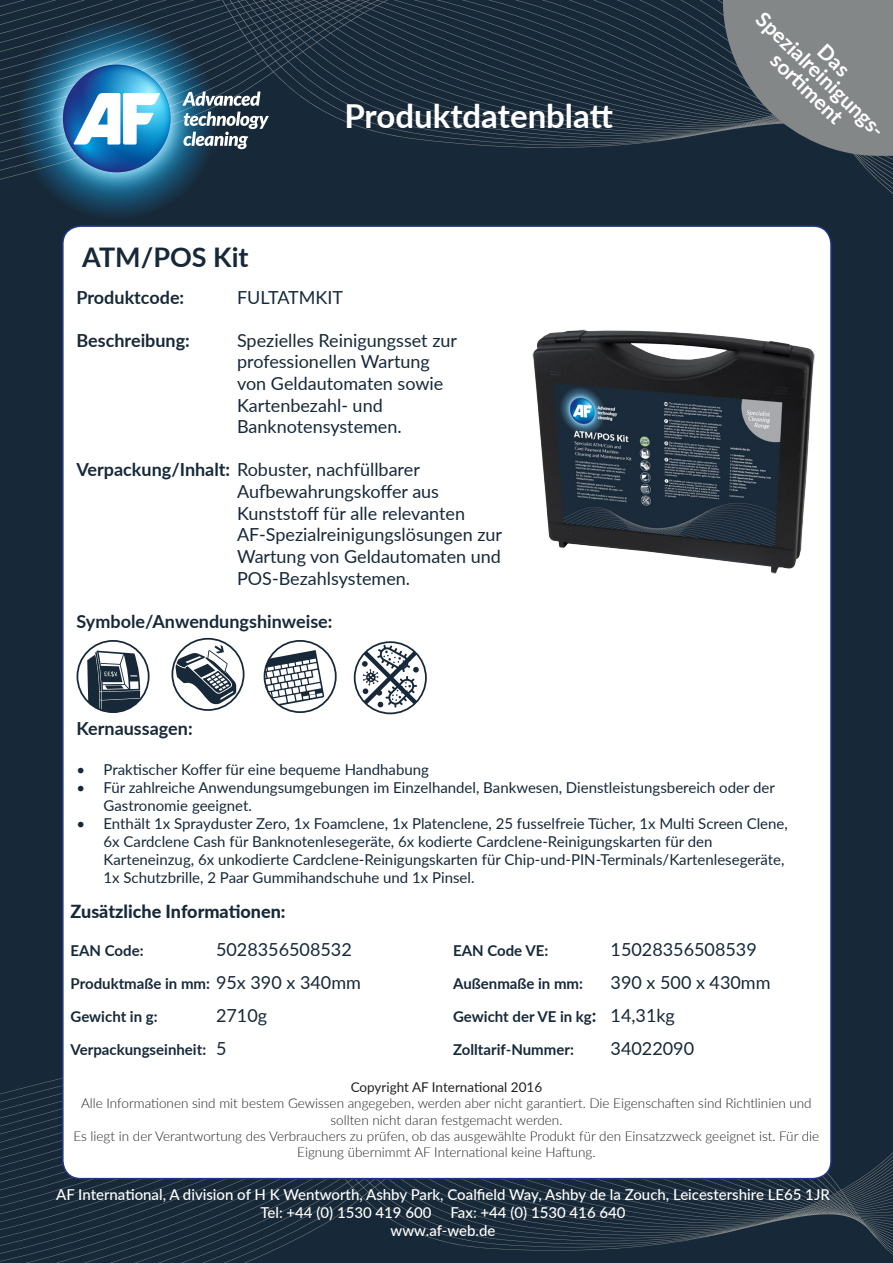
<style>
.page{position:relative;width:893px;height:1263px;background:#172938}
.page>*{position:absolute;margin:0;border:0;box-sizing:border-box;transform-origin:0 0}
.t1{font:700 33px "Lato";color:#fff}
.t2{font:700 27px "Lato";color:#172938}
.t3{font:700 21px "Lato";color:#fff}
.t4{font:18px/21.6px "Lato";color:#172938}
.t5{font:700 18px "Lato";color:#172938}
.t6{font:800 18px "Lato";color:#172938}
.t7{font:15px/18px "Lato";color:#172938}
.t8{font:500 15px "Lato";color:#fff}
.t9{font:700 15px "Lato";color:#172938}
.t10{font:300 13.5px/16.2px "Lato";color:#231f20;text-align:center}
.s1{font-weight:700}
.s2{font-weight:400;font-size:18px}
.s3{font-size:18px}
.s4{font-weight:400}
</style>
<div class="page">
<svg style="left:0;top:0;width:829px;height:239px"></svg>
<svg style="left:322px;top:12px;width:17px;height:21px"></svg>
<svg style="left:301px;top:26px;width:7px;height:3px"></svg>
<svg style="left:282px;top:28px;width:7px;height:4px"></svg>
<svg style="left:293px;top:11px;width:7px;height:2px"></svg>
<svg style="left:27px;top:1078px;width:866px;height:173px"></svg>
<svg style="left:838px;top:1196px;width:55px;height:59px"></svg>
<svg style="left:816px;top:1203px;width:15px;height:11px"></svg>
<svg style="left:776px;top:1215px;width:27px;height:5px"></svg>
<svg style="left:0;top:1087px;width:421px;height:176px"></svg>
<svg style="left:16px;top:17px;width:202px;height:203px"></svg>
<img style="left:34px;top:149px;width:166px;height:53px">
<svg style="left:66px;top:66px;width:104px;height:104px"></svg>
<svg style="left:0;top:0;width:275px;height:149px"></svg>
<div style="left:63px;top:226px;width:768px;height:952px;background:#fff;border-radius:18px"></div>
<img style="left:532px;top:329px;width:283px;height:245px">
<svg style="left:171px;top:638px;width:73px;height:73px"></svg>
<svg style="left:264px;top:640px;width:73px;height:73px"></svg>
<svg style="left:77px;top:640px;width:73px;height:73px"></svg>
<svg style="left:354px;top:641px;width:73px;height:73px"></svg>
<svg style="left:723px;top:0;width:170px;height:205px"></svg>
<p class="t1" style="left:344px;top:91px;width:270px">Produktdatenblatt</p>
<p class="t2" style="left:82px;top:238px;width:168px">ATM/POS Kit</p>
<p class="t5" style="left:77px;top:284px;width:109px">Produktcode:</p>
<p class="t4" style="left:237px;top:286px;width:108px">FULTATMKIT</p>
<p class="t5" style="left:77px;top:327px;width:115px">Beschreibung:</p>
<p class="t4" style="left:237px;top:329px;width:221px">Spezielles Reinigungsset zur</p>
<p class="t4" style="left:237px;top:350px;width:194px">professionellen Wartung</p>
<p class="t4" style="left:237px;top:372px;width:208px">von Geldautomaten sowie</p>
<p class="t4" style="left:237px;top:394px;width:147px">Kartenbezahl- und</p>
<p class="t4" style="left:237px;top:415px;width:166px">Banknotensystemen.</p>
<p class="t4" style="left:77px;top:458px;width:345px"><span class="s1">Verpackung/Inhalt:</span> Robuster, nachfüllbarer</p>
<p class="t4" style="left:237px;top:480px;width:204px">Aufbewahrungskoffer aus</p>
<p class="t4" style="left:237px;top:502px;width:266px">Kunststoff für alle relevanten<br>AF-Spezialreinigungslösungen zur</p>
<p class="t4" style="left:237px;top:545px;width:265px">Wartung von Geldautomaten und</p>
<p class="t4" style="left:237px;top:566px;width:175px">POS-Bezahlsystemen.</p>
<p class="t5" style="left:77px;top:608px;width:257px">Symbole/Anwendungshinweise:</p>
<p class="t3" style="left:770px;top:4px;width:171px;rotate:44deg">Spezialreinigungs-</p>
<p class="t3" style="left:785px;top:46px;width:92px;rotate:44deg">sortiment</p>
<p class="t5" style="left:77px;top:715px;width:118px">Kernaussagen:</p>
<p class="t7" style="left:77px;top:760px;width:354px">• Praktischer Koffer für eine bequeme Handhabung</p>
<p class="t7" style="left:104px;top:778px;width:673px;text-indent:-27px">• Für zahlreiche Anwendungsumgebungen im Einzelhandel, Bankwesen, Dienstleistungsbereich oder der<br>Gastronomie geeignet.</p>
<p class="t7" style="left:104px;top:814px;width:686px;text-indent:-27px">• Enthält 1x Sprayduster Zero, 1x Foamclene, 1x Platenclene, 25 fusselfreie Tücher, 1x Multi Screen Clene, 6x Cardclene Cash für Banknotenlesegeräte, 6x kodierte Cardclene-Reinigungskarten für den Karteneinzug, 6x unkodierte Cardclene-Reinigungskarten für Chip-und-PIN-Terminals/Kartenlesegeräte, 1x Schutzbrille, 2 Paar Gummihandschuhe und 1x Pinsel.</p>
<p class="t6" style="left:71px;top:898px;width:217px">Zusätzliche Informationen:</p>
<p class="t9" style="left:71px;top:939px;width:74px">EAN Code:</p>
<p class="t4" style="left:216px;top:938px;width:137px">5028356508532</p>
<p class="t9" style="left:453px;top:939px;width:97px">EAN Code VE:</p>
<p class="t4" style="left:611px;top:938px;width:148px">15028356508539</p>
<p class="t9" style="left:71px;top:972px;width:292px">Produktmaße in mm: <span class="s2">95x 390 x 340mm</span></p>
<p class="t9" style="left:453px;top:972px;width:131px">Außenmaße in mm:</p>
<p class="t4" style="left:611px;top:971px;width:161px">390 x 500 x 430mm</p>
<p class="t9" style="left:71px;top:1005px;width:89px">Gewicht in g:</p>
<p class="t4" style="left:216px;top:1004px;width:53px">2710g</p>
<p class="t9" style="left:453px;top:1005px;width:223px">Gewicht der VE in kg<span class="s3">:</span> <span class="s2">14,31kg</span></p>
<p class="t9" style="left:71px;top:1038px;width:157px">Verpackungseinheit: <span class="s2">5</span></p>
<p class="t9" style="left:453px;top:1038px;width:122px">Zolltarif-Nummer:</p>
<p class="t4" style="left:611px;top:1037px;width:85px">34022090</p>
<p class="t10" style="left:81px;top:1079px;width:732px"><span class="s4">Copyright AF International 2016<br></span>Alle Informationen sind mit bestem Gewissen angegeben, werden aber nicht garantiert. Die Eigenschaften sind Richtlinien und sollten nicht daran festgemacht werden.</p>
<p class="t10" style="left:74px;top:1127px;width:747px">Es liegt in der Verantwortung des Verbrauchers zu prüfen, ob das ausgewählte Produkt für den Einsatzzweck geeignet ist. Für die<br>Eignung übernimmt AF International keine Haftung.</p>
<p class="t8" style="left:56px;top:1184px;width:775px">AF International, A division of H K Wentworth, Ashby Park, Coalfield Way, Ashby de la Zouch, Leicestershire LE65 1JR</p>
<p class="t8" style="left:260px;top:1202px;width:173px">Tel: +44 (0) 1530 419 600</p>
<p class="t8" style="left:450px;top:1202px;width:177px">Fax: +44 (0) 1530 416 640</p>
<p class="t8" style="left:391px;top:1220px;width:106px">www.af-web.de</p>
</div>
